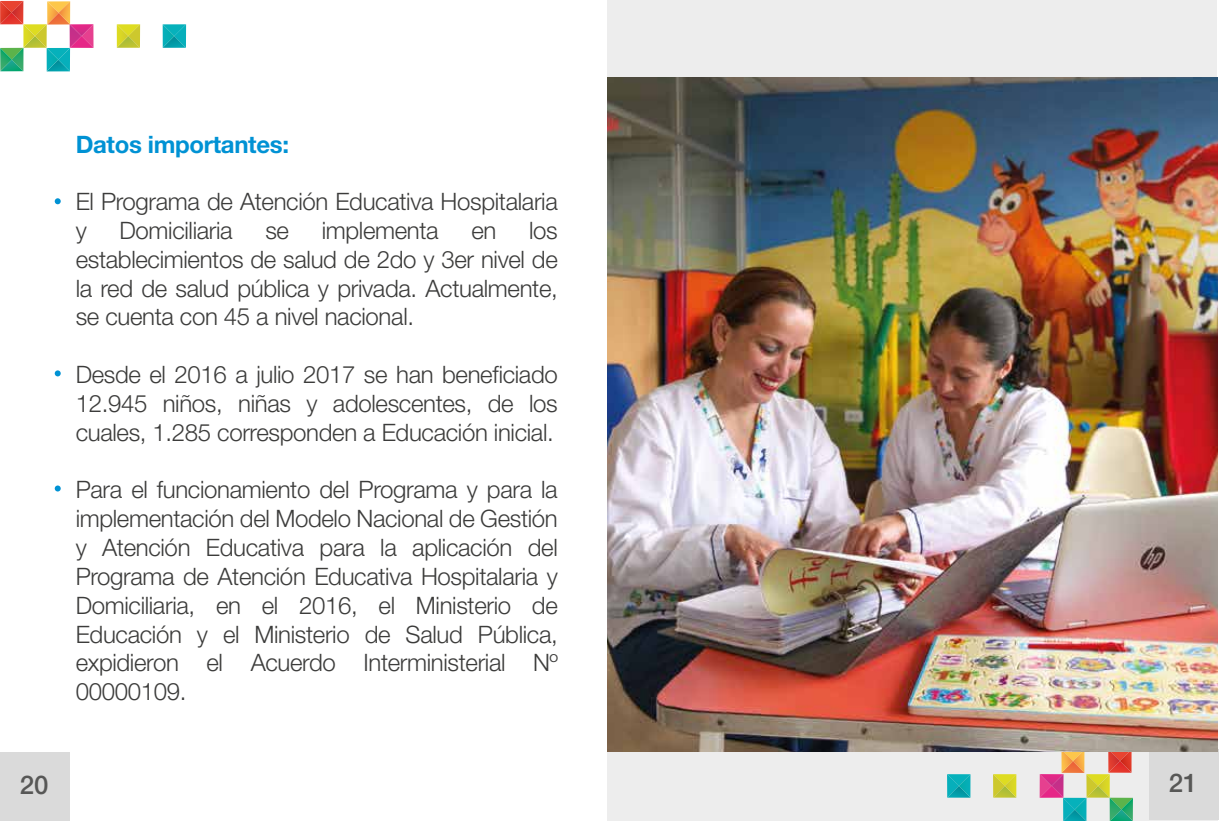
<style>
.page{position:relative;width:1219px;height:821px;background:#fff}
.page>*{position:absolute;margin:0;border:0;box-sizing:border-box;transform-origin:0 0}
.t1{font:500 25.8px "Helvetica Neue LT Std";color:#575756}
.t2{font:300 24px/28.8px "Helvetica Neue LT Std";letter-spacing:-.015em;color:#3c3c3b;text-align:justify}
.t3{font:700 24px "Helvetica Neue LT Std";letter-spacing:-.015em;color:#0092d4}
</style>
<div class="page">
<div style="left:607px;top:0;width:610px;height:77px;background:#ededed"></div>
<div style="left:608px;top:750px;width:610px;height:70px;background:#ededed"></div>
<svg style="left:163px;top:24px;width:23px;height:24px"></svg>
<svg style="left:117px;top:24px;width:23px;height:24px"></svg>
<svg style="left:0;top:1px;width:94px;height:70px"></svg>
<svg style="left:947px;top:774px;width:23px;height:23px"></svg>
<svg style="left:993px;top:774px;width:23px;height:23px"></svg>
<svg style="left:1040px;top:751px;width:93px;height:69px"></svg>
<div style="left:1149px;top:749px;width:69px;height:70px;background:#dadada"></div>
<div style="left:0;top:751px;width:69px;height:69px;background:#dadada"></div>
<svg style="left:55px;top:198px;width:6px;height:6px"></svg>
<svg style="left:55px;top:370px;width:6px;height:6px"></svg>
<svg style="left:55px;top:485px;width:6px;height:6px"></svg>
<img style="left:608px;top:77px;width:610px;height:674px">
<p class="t3" style="left:76px;top:129px;width:215px">Datos importantes:</p>
<p class="t2" style="left:76px;top:187px;width:484px">El Programa de Atención Educativa Hospitalaria y</p>
<p class="t2" style="left:76px;top:215px;width:484px;text-indent:453px">los establecimientos de salud de 2do y 3er nivel de la red de salud pública y privada. Actualmente, se cuenta con 45 a nivel nacional.</p>
<p class="t2" style="left:119px;top:215px;width:115px">Domiciliaria</p>
<p class="t2" style="left:265px;top:215px;width:25px">se</p>
<p class="t2" style="left:322px;top:215px;width:118px">implementa</p>
<p class="t2" style="left:471px;top:215px;width:27px">en</p>
<p class="t2" style="left:76px;top:359px;width:484px">Desde el 2016 a julio 2017 se han beneficiado 12.945 niños, niñas y adolescentes, de los cuales, 1.285 corresponden a Educación inicial.</p>
<p class="t2" style="left:76px;top:475px;width:484px">Para el funcionamiento del Programa y para la implementación del Modelo Nacional de Gestión y Atención Educativa para la aplicación del Programa de Atención Educativa Hospitalaria y Domiciliaria, en el 2016, el Ministerio de Educación y el Ministerio de Salud Pública, expidieron el Acuerdo Interministerial Nº 00000109.</p>
<p class="t1" style="left:20px;top:768px;width:30px">20</p>
<p class="t1" style="left:1169px;top:767px;width:30px">21</p>
</div>
